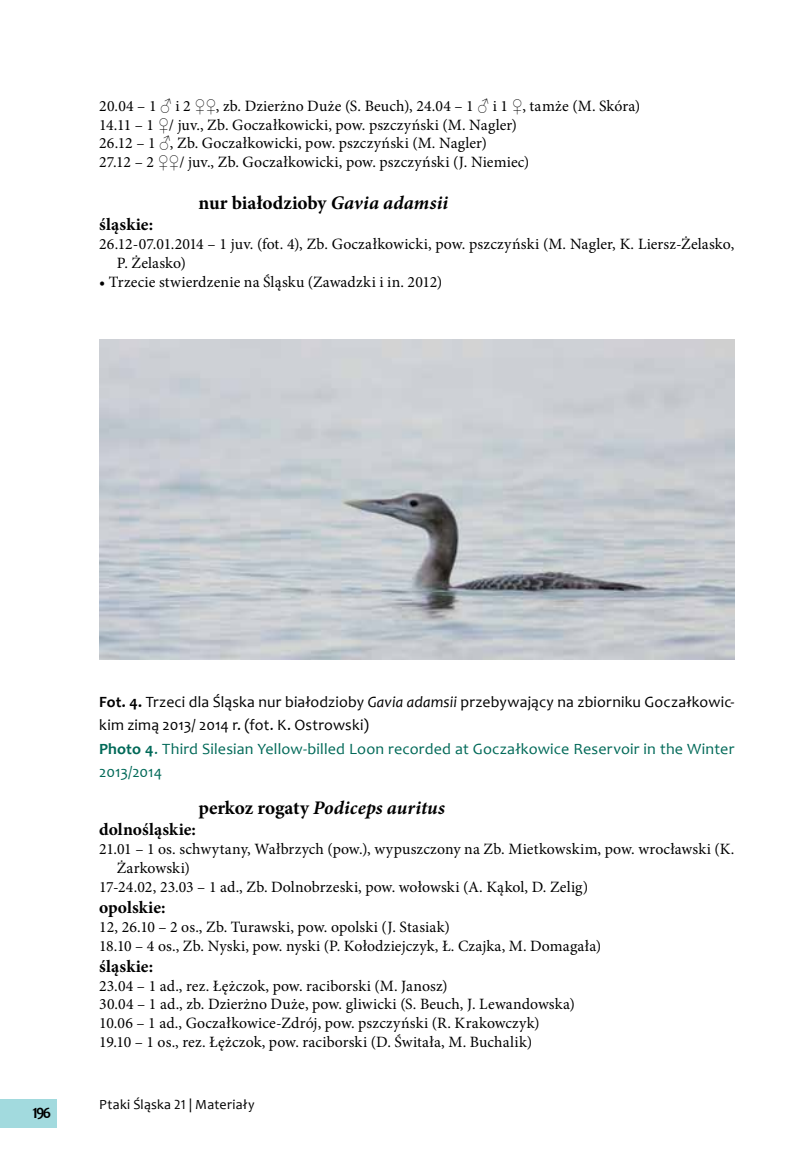
<style>
.page{position:relative;width:809px;height:1171px;background:#fff}
.page>*{position:absolute;margin:0;border:0;box-sizing:border-box;transform-origin:0 0}
.t1{font:italic 700 19.25px "Minion Pro";letter-spacing:.005em;color:#000}
.t2{font:700 19.25px "Minion Pro";letter-spacing:-.005em;color:#000}
.t3{font:700 17.5px "Minion Pro";letter-spacing:.005em;color:#000}
.t4{font:15.75px/18.9px "Minion Pro";letter-spacing:.01em;color:#000}
.t5{font:15.75px/23.1px "Candara";letter-spacing:.01em;color:#000}
.t6{font:700 15.75px "Candara";color:#000}
.t7{font:14px "Candara";letter-spacing:.015em;color:#000}
.s1{font-family:"Times New Roman"}
.s2{font-style:italic}
.s3{font-weight:700}
.s4{font-weight:700;color:#006958}
.s5{color:#006958}
.s6{font-style:normal}
</style>
<div class="page">
<div style="left:0;top:1099px;width:57px;height:28px;background:#a2dade"></div>
<img style="left:99px;top:340px;width:635px;height:320px">
<p class="t4" style="left:99px;top:96px;width:542px">20.04 – 1 <span class="s1">♂</span> i 2 <span class="s1">♀♀</span>, zb. Dzierżno Duże (S. Beuch), 24.04 – 1 <span class="s1">♂</span> i 1 <span class="s1">♀</span>, tamże (M. Skóra)<br>14.11 – 1 <span class="s1">♀</span>/ juv., Zb. Goczałkowicki, pow. pszczyński (M. Nagler)<br>26.12 – 1 <span class="s1">♂</span>, Zb. Goczałkowicki, pow. pszczyński (M. Nagler)<br>27.12 – 2 <span class="s1">♀♀</span>/ juv., Zb. Goczałkowicki, pow. pszczyński (J. Niemiec)</p>
<p class="t2" style="left:198px;top:190px;width:251px">nur białodzioby <span class="s2">Gavia adamsii</span></p>
<p class="t3" style="left:99px;top:212px;width:55px">śląskie:</p>
<p class="t4" style="left:117px;top:235px;width:619px;text-indent:-17px">26.12-07.01.2014 – 1 juv. (fot. 4), Zb. Goczałkowicki, pow. pszczyński (M. Nagler, K. Liersz-Żelasko,<br>P. Żelasko)</p>
<p class="t4" style="left:99px;top:273px;width:344px">• Trzecie stwierdzenie na Śląsku (Zawadzki i in. 2012)</p>
<p class="t6" style="left:32px;top:1103px;width:20px">196</p>
<p class="t5" style="left:99px;top:690px;width:636px"><span class="s3">Fot. 4.</span> Trzeci dla Śląska nur białodzioby <span class="s2">Gavia adamsii</span> przebywający na zbiorniku Goczałkowic&shy;kim zimą 2013/ 2014 r. (fot. K. Ostrowski)<br><span class="s4">Photo 4</span><span class="s5">. Third Silesian Yellow-billed Loon recorded at Goczałkowice Reservoir in the Winter 2013/2014</span></p>
<p class="t1" style="left:198px;top:794px;width:248px"><span class="s6">perkoz rogaty</span> Podiceps auritus</p>
<p class="t3" style="left:99px;top:817px;width:98px">dolnośląskie:</p>
<p class="t4" style="left:99px;top:839px;width:636px">21.01 – 1 os. schwytany, Wałbrzych (pow.), wypuszczony na Zb. Mietkowskim, pow. wrocławski (K.</p>
<p class="t4" style="left:117px;top:858px;width:75px">Żarkowski)</p>
<p class="t4" style="left:99px;top:877px;width:490px">17-24.02, 23.03 – 1 ad., Zb. Dolnobrzeski, pow. wołowski (A. Kąkol, D. Zelig)</p>
<p class="t3" style="left:99px;top:895px;width:68px">opolskie:</p>
<p class="t4" style="left:99px;top:917px;width:503px">12, 26.10 – 2 os., Zb. Turawski, pow. opolski (J. Stasiak)<br>18.10 – 4 os., Zb. Nyski, pow. nyski (P. Kołodziejczyk, Ł. Czajka, M. Domagała)</p>
<p class="t3" style="left:99px;top:953px;width:55px">śląskie:</p>
<p class="t4" style="left:99px;top:976px;width:477px">23.04 – 1 ad., rez. Łężczok, pow. raciborski (M. Janosz)<br>30.04 – 1 ad., zb. Dzierżno Duże, pow. gliwicki (S. Beuch, J. Lewandowska)<br>10.06 – 1 ad., Goczałkowice-Zdrój, pow. pszczyński (R. Krakowczyk)<br>19.10 – 1 os., rez. Łężczok, pow. raciborski (D. Świtała, M. Buchalik)</p>
<p class="t7" style="left:99px;top:1096px;width:157px">Ptaki Śląska 21 | Materiały</p>
</div>
